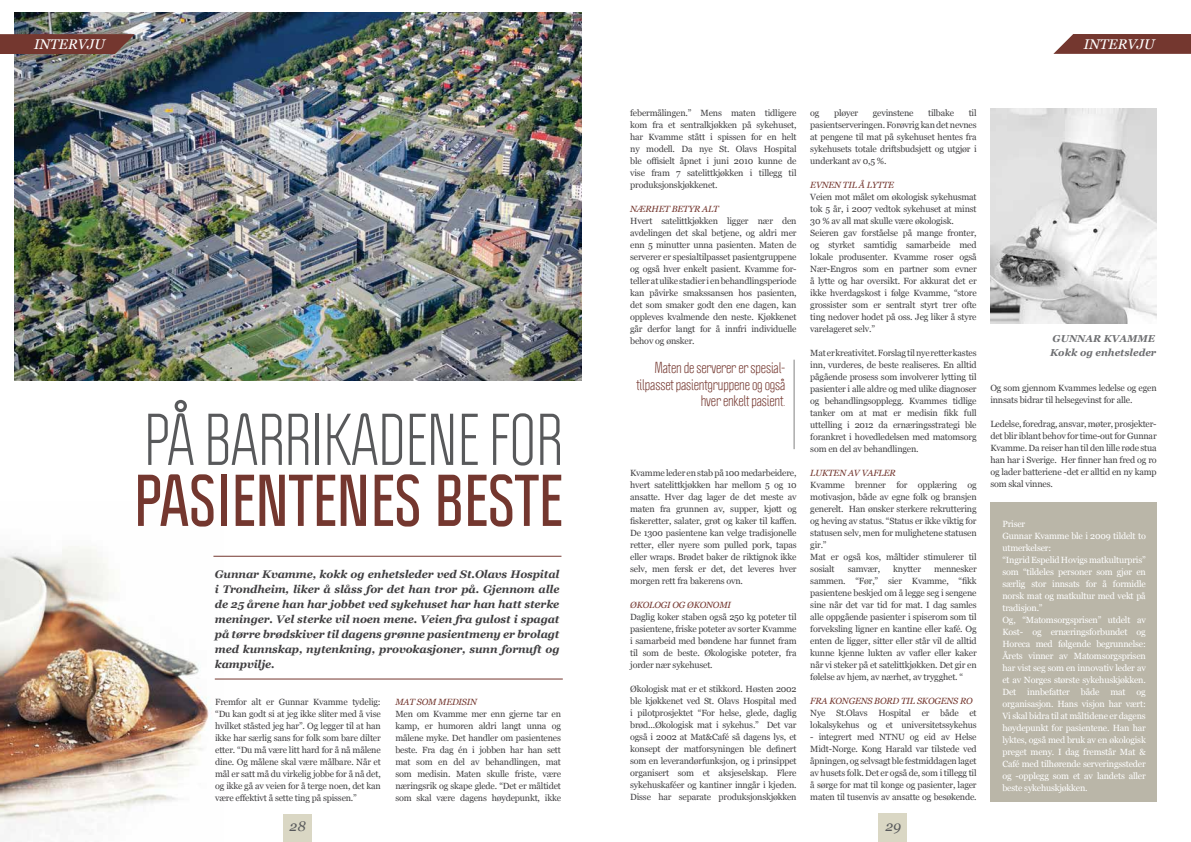
<style>
.page{position:relative;width:1191px;height:842px;background:#fff}
.page>*{position:absolute;margin:0;border:0;box-sizing:border-box;transform-origin:0 0}
.t1{font:64px "Politica";letter-spacing:-.005em;color:#58595b}
.t2{font:700 64px "Politica";letter-spacing:-.005em;color:#74372f}
.t3{font:14px/17px "Politica";letter-spacing:-.01em;color:#74372f;text-align:right}
.t4{font:italic 14px "Georgia";color:#fff}
.t5{font:italic 14px "Georgia";color:#58595b}
.t6{font:italic 700 11px/15px "Georgia";letter-spacing:-.01em;color:#414042;text-align:justify}
.t7{font:italic 700 10px/14.2px "Georgia";color:#6d6e71;text-align:right}
.t8{font:9px/12px "Georgia";letter-spacing:-.02em;color:#414042;text-align:justify}
.t9{font:9px/12px "Georgia";letter-spacing:-.02em;color:#fff}
.t10{font:italic 9px "Georgia";letter-spacing:-.02em;color:#74372f}
</style>
<div class="page">
<div style="left:990px;top:502px;width:166px;height:299px;background:#bab6a8"></div>
<img style="left:14px;top:13px;width:567px;height:368px">
<svg style="left:1053px;top:34px;width:138px;height:20px;background:#7f473f"></svg>
<img style="left:990px;top:108px;width:166px;height:216px">
<svg style="left:0;top:34px;width:135px;height:20px;background:#753d36"></svg>
<img style="left:0;top:546px;width:223px;height:288px">
<hr style="left:213px;top:556px;width:348px;height:1px;background:#74372f">
<hr style="left:215px;top:678px;width:348px;height:1px;background:#74372f">
<hr style="left:793px;top:360px;width:1px;height:89px;background:#000">
<div style="left:878px;top:814px;width:29px;height:28px;background:#dad7c4"></div>
<div style="left:284px;top:814px;width:28px;height:28px;background:#dad7c4"></div>
<h2 class="t4" style="left:34px;top:35px;width:72px">INTERVJU</h2>
<h2 class="t4" style="left:1083px;top:35px;width:72px">INTERVJU</h2>
<h1 class="t1" style="left:144px;top:400px;width:420px">På barrikadene for</h1>
<h1 class="t2" style="left:134px;top:458px;width:430px">PASIENTENES BESTE</h1>
<p class="t6" style="left:215px;top:566px;width:346px">Gunnar Kvamme, kokk og enhetsleder ved St.Olavs Hospital i Trondheim, liker å slåss for det han tror på. Gjennom alle de 25 årene han har jobbet ved sykehuset har han hatt sterke meninger. Vel sterke vil noen mene. Veien fra gulost i spagat på tørre brødskiver til dagens grønne pasientmeny er brolagt med kunnskap, nytenkning, provokasjoner, sunn fornuft og kampvilje.</p>
<p class="t10" style="left:395px;top:696px;width:30px">MAT SOM</p>
<p class="t10" style="left:438px;top:696px;width:7px">MEDISIN</p>
<p class="t8" style="left:395px;top:708px;width:167px">Men om Kvamme mer enn gjerne tar en kamp, er humoren aldri langt unna og målene myke. Det handler om pasientenes beste. Fra dag én i jobben har han sett mat som en del av behandlingen, mat som medisin. Maten skulle friste, være næringsrik og skape glede. “Det er måltidet som skal være dagens høydepunkt, ikke</p>
<p class="t8" style="left:215px;top:696px;width:167px">Fremfor alt er Gunnar Kvamme tydelig: “Du kan godt si at jeg ikke sliter med å vise hvilket ståsted jeg har”. Og legger til at han ikke har særlig sans for folk som bare dilter etter. “Du må være litt hard for å nå målene dine. Og målene skal være målbare. Når et mål er satt må du virkelig jobbe for å nå det, og ikke gå av veien for å terge noen, det kan være effektivt å sette ting på spissen.”</p>
<p class="t8" style="left:630px;top:107px;width:168px">febermålingen.” Mens maten tidligere kom fra et sentralkjøkken på sykehuset, har Kvamme stått i spissen for en helt ny modell. Da nye St. Olavs Hospital ble offisielt åpnet i juni 2010 kunne de vise fram 7 satelittkjøkken i tillegg til produksjonskjøkkenet.</p>
<p class="t10" style="left:630px;top:203px;width:29px">NÆRHET</p>
<p class="t10" style="left:672px;top:203px;width:38px">BETYR ALT</p>
<p class="t8" style="left:630px;top:215px;width:168px">Hvert satelittkjøkken ligger nær den avdelingen det skal betjene, og aldri mer enn 5 minutter unna pasienten. Maten de serverer er spesialtilpasset pasientgruppene og også hver enkelt pasient. Kvamme for&shy;teller at ulike stadier i en behandlingsperiode kan påvirke smakssansen hos pasienten, det som smaker godt den ene dagen, kan oppleves kvalmende den neste. Kjøkkenet går derfor langt for å innfri individuelle behov og ønsker.</p>
<h2 class="t3" style="left:636px;top:359px;width:151px">Maten de serverer er spesial&shy;tilpasset pasientgruppene og også hver enkelt pasient.</h2>
<p class="t8" style="left:630px;top:467px;width:168px">Kvamme leder en stab på 100 medarbeidere, hvert satelittkjøkken har mellom 5 og 10 ansatte. Hver dag lager de det meste av maten fra grunnen av, supper, kjøtt og fiskeretter, salater, grøt og kaker til kaffen.<br>De 1300 pasientene kan velge tradisjonelle retter, eller nyere som pulled pork, tapas eller wraps. Brødet baker de riktignok ikke selv, men fersk er det, det leveres hver morgen rett fra bakerens ovn.</p>
<p class="t10" style="left:630px;top:599px;width:7px">ØKOLOGI</p>
<p class="t10" style="left:672px;top:599px;width:29px">OG ØKONOMI</p>
<p class="t8" style="left:630px;top:611px;width:168px">Daglig koker staben også 250 kg poteter til pasientene, friske poteter av sorter Kvamme i samarbeid med bøndene har funnet fram til som de beste. Økologiske poteter, fra jorder nær sykehuset.</p>
<p class="t8" style="left:630px;top:683px;width:168px">Økologisk mat er et stikkord. Høsten 2002 ble kjøkkenet ved St. Olavs Hospital med i pilotprosjektet “For helse, glede, daglig brød...Økologisk mat i sykehus.” Det var også i 2002 at Mat&amp;Café så dagens lys, et konsept der matforsyningen ble definert som en leverandørfunksjon, og i prinsippet organisert som et aksjeselskap. Flere sykehuskaféer og kantiner inngår i kjeden.<br>Disse har separate produksjonskjøkken</p>
<p class="t8" style="left:810px;top:107px;width:168px;text-indent:158px">til pasientserveringen. Forøvrig kan det nevnes at pengene til mat på sykehuset hentes fra sykehusets totale driftsbudsjett og utgjør i underkant av 0,5 %.</p>
<p class="t10" style="left:810px;top:179px;width:14px">EVNEN</p>
<p class="t10" style="left:843px;top:179px;width:6px">TIL</p>
<p class="t10" style="left:859px;top:179px;width:25px">ÅLYTTE</p>
<p class="t8" style="left:810px;top:191px;width:168px;text-align:left">Veien mot målet om økologisk sykehusmat tok 5 år, i 2007 vedtok sykehuset at minst 30 % av all mat skulle være økologisk.<br>Seieren gav forståelse på mange fronter, og styrket samtidig samarbeide med lokale produsenter. Kvamme roser også Nær-Engros som en partner som evner å lytte og har oversikt. For akkurat det er ikke hverdagskost i følge Kvamme, “store grossister som er sentralt styrt trer ofte ting nedover hodet på oss. Jeg liker å styre varelageret selv.”</p>
<p class="t8" style="left:810px;top:347px;width:168px">Mat er kreativitet. Forslag til nye retter kastes inn, vurderes, de beste realiseres. En alltid pågående prosess som involverer lytting til pasienter i alle aldre og med ulike diagnoser og behandlingsopplegg. Kvammes tidlige tanker om at mat er medisin fikk full uttelling i 2012 da ernæringsstrategi ble forankret i hovedledelsen med matomsorg som en del av behandlingen.</p>
<p class="t10" style="left:810px;top:467px;width:20px">LUKTEN</p>
<p class="t10" style="left:848px;top:467px;width:21px">AV VAFLE</p>
<p class="t10" style="left:889px;top:467px;width:8px">R</p>
<p class="t8" style="left:810px;top:479px;width:168px;text-align:left">Kvamme brenner for opplæring og motivasjon, både av egne folk og bransjen generelt. Han ønsker sterkere rekruttering og heving av status. “Status er ikke viktig for statusen selv, men for mulighetene statusen gir.”<br>Mat er også kos, måltider stimulerer til sosialt</p>
<p class="t8" style="left:810px;top:107px;width:11px">og</p>
<p class="t8" style="left:834px;top:107px;width:26px">pløyer</p>
<p class="t8" style="left:872px;top:107px;width:42px">gevinstene</p>
<p class="t8" style="left:928px;top:107px;width:27px">tilbake</p>
<p class="t8" style="left:810px;top:563px;width:168px;text-indent:124px">mennesker sammen. “Før,” sier Kvamme, “fikk pasientene beskjed om å legge seg i sengene sine når det var tid for mat. I dag samles alle oppgående pasienter i spiserom som til forveksling ligner en kantine eller kafé. Og enten de ligger, sitter eller står vil de alltid kunne kjenne lukten av vafler eller kaker når vi steker på et satelittkjøkken. Det gir en følelse av hjem, av nærhet, av trygghet. “</p>
<p class="t10" style="left:810px;top:695px;width:27px">FRA KONGENS</p>
<p class="t10" style="left:874px;top:695px;width:33px">BORD TIL</p>
<p class="t10" style="left:917px;top:695px;width:7px">SKOGENS</p>
<p class="t10" style="left:960px;top:695px;width:12px">RO</p>
<p class="t8" style="left:810px;top:707px;width:168px">Nye St.Olavs Hospital er både et lokalsykehus og et universitetssykehus</p>
<p class="t8" style="left:810px;top:731px;width:168px">- integrert med NTNU og eid av Helse Midt-Norge. Kong Harald var tilstede ved åpningen, og selvsagt ble festmiddagen laget av husets folk. Det er også de, som i tillegg til å sørge for mat til konge og pasienter, lager maten til tusenvis av ansatte og besøkende.</p>
<p class="t8" style="left:847px;top:563px;width:34px">samvær,</p>
<p class="t8" style="left:893px;top:563px;width:29px">knytter</p>
<h2 class="t5" style="left:290px;top:817px;width:18px">28</h2>
<h2 class="t5" style="left:885px;top:817px;width:17px">29</h2>
<p class="t7" style="left:1052px;top:331px;width:60px">g unnar kva</p>
<p class="t7" style="left:1050px;top:331px;width:108px">mme<br>Kokk og enhetsleder</p>
<p class="t8" style="left:990px;top:382px;width:168px">Og som gjennom Kvammes ledelse og egen innsats bidrar til helsegevinst for alle.</p>
<p class="t8" style="left:990px;top:418px;width:168px">Ledelse, foredrag, ansvar, møter, prosjekter&shy;det blir iblant behov for time-out for Gunnar Kvamme. Da reiser han til den lille røde stua han har i Sverige. Her finner han fred og ro og lader batteriene -det er alltid en ny kamp som skal vinnes.</p>
<p class="t9" style="left:1002px;top:518px;width:145px">Priser<br>Gunnar Kvamme ble i 2009 tildelt to utmerkelser:<br>“Ingrid Espelid Hovigs matkulturpris” som “tildeles personer som gjør en særlig stor innsats for å formidle norsk mat og matkultur med vekt på tradisjon.”<br>Og, “Matomsorgsprisen” utdelt av<br>Kost- og ernæringsforbundet og<br>Horeca med følgende begrunnelse:<br>Årets vinner av Matomsorgsprisen har vist seg som en innovativ leder av et av Norges største sykehuskjøkken.<br>Det innbefatter både mat og organisasjon. Hans visjon har vært:<br>Vi skal bidra til at måltidene er dagens høydepunkt for pasientene. Han har lyktes, også med bruk av en økologisk preget meny. I dag fremstår Mat &amp;<br>Café med tilhørende serveringssteder og -opplegg som et av landets aller beste sykehuskjøkken.</p>
</div>
